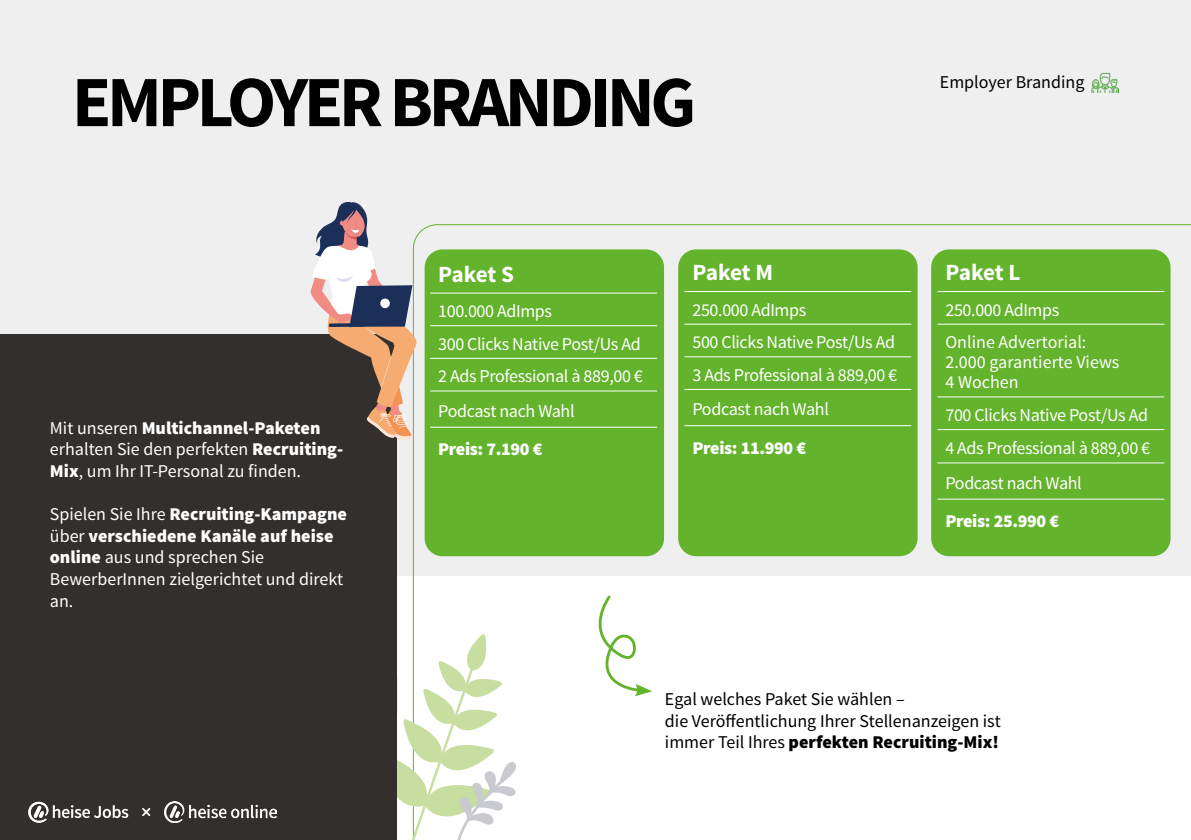
<style>
.page{position:relative;width:1191px;height:840px;background:#fff}
.page>*{position:absolute;margin:0;border:0;box-sizing:border-box;transform-origin:0 0}
.t1{font:700 72px "Source Sans Pro";letter-spacing:-.06em;color:#000}
.t2{font:700 23.2px "Source Sans Pro";letter-spacing:-.025em;color:#fff}
.t3{font:18px/21.6px "Source Sans Pro";color:#fff}
.t4{font:18px/32.6px "Source Sans Pro";letter-spacing:-.02em;color:#fff}
.t5{font:18px/21.6px "Source Sans Pro";color:#000}
.t6{font:900 18px "Source Sans Pro";letter-spacing:-.02em;color:#fff}
.s1{font-weight:900}
</style>
<div class="page">
<div style="left:0;top:0;width:1191px;height:574px;background:#efefef"></div>
<svg style="left:412px;top:224px;width:779px;height:473px"></svg>
<svg style="left:397px;top:634px;width:119px;height:205px"></svg>
<div style="left:0;top:334px;width:397px;height:505px;background:#332f2c"></div>
<div style="left:424px;top:249px;width:240px;height:307px;background:#64b32c;border-radius:18px"></div>
<div style="left:678px;top:249px;width:239px;height:307px;background:#64b32c;border-radius:18px"></div>
<div style="left:931px;top:249px;width:239px;height:307px;background:#64b32c;border-radius:18px"></div>
<svg style="left:311px;top:202px;width:105px;height:237px"></svg>
<svg style="left:586px;top:593px;width:66px;height:103px"></svg>
<hr style="left:430px;top:292px;width:227px;height:1px;background:#fff">
<hr style="left:430px;top:325px;width:227px;height:1px;background:#fff">
<hr style="left:430px;top:357px;width:227px;height:1px;background:#fff">
<hr style="left:430px;top:390px;width:227px;height:1px;background:#fff">
<hr style="left:430px;top:426px;width:227px;height:1px;background:#fff">
<hr style="left:937px;top:291px;width:227px;height:1px;background:#fff">
<hr style="left:937px;top:323px;width:227px;height:1px;background:#fff">
<hr style="left:937px;top:396px;width:227px;height:1px;background:#fff">
<hr style="left:937px;top:429px;width:227px;height:1px;background:#fff">
<hr style="left:937px;top:462px;width:227px;height:1px;background:#fff">
<hr style="left:937px;top:498px;width:227px;height:1px;background:#fff">
<hr style="left:684px;top:291px;width:227px;height:1px;background:#fff">
<hr style="left:684px;top:323px;width:227px;height:1px;background:#fff">
<hr style="left:684px;top:356px;width:227px;height:1px;background:#fff">
<hr style="left:684px;top:389px;width:227px;height:1px;background:#fff">
<hr style="left:684px;top:425px;width:227px;height:1px;background:#fff">
<img style="left:1091px;top:72px;width:28px;height:20px">
<img style="left:164px;top:801px;width:112px;height:21px">
<svg style="left:28px;top:801px;width:100px;height:21px"></svg>
<svg style="left:142px;top:808px;width:9px;height:9px"></svg>
<h1 class="t1" style="left:72px;top:56px;width:625px">EMPLOYER BRANDING</h1>
<p class="t5" style="left:940px;top:71px;width:146px">Employer Branding</p>
<p class="t3" style="left:50px;top:417px;width:295px">Mit unseren <span class="s1">Multichannel-Paketen </span>erhalten Sie den perfekten <span class="s1">Recruiting-<br>Mix</span>, um Ihr IT-Personal zu finden.</p>
<p class="t3" style="left:50px;top:503px;width:298px">Spielen Sie Ihre <span class="s1">Recruiting-Kampagne </span>über <span class="s1">verschiedene Kanäle auf heise online</span> aus und sprechen Sie<br>BewerberInnen zielgerichtet und direkt an.</p>
<p class="t2" style="left:438px;top:259px;width:77px">Paket S</p>
<p class="t4" style="left:438px;top:295px;width:206px">100.000 AdImps<br>300 Clicks Native Post/Us Ad<br>2 Ads Professional à 889,00 €</p>
<p class="t4" style="left:438px;top:394px;width:138px">Podcast nach Wahl</p>
<p class="t6" style="left:438px;top:437px;width:106px">Preis: 7.190 €</p>
<p class="t2" style="left:692px;top:257px;width:82px">Paket M</p>
<p class="t4" style="left:692px;top:293px;width:206px">250.000 AdImps<br>500 Clicks Native Post/Us Ad<br>3 Ads Professional à 889,00 €</p>
<p class="t4" style="left:692px;top:393px;width:138px">Podcast nach Wahl</p>
<p class="t6" style="left:692px;top:436px;width:115px">Preis: 11.990 €</p>
<p class="t2" style="left:945px;top:257px;width:76px">Paket L</p>
<p class="t3" style="left:945px;top:293px;width:142px;line-height:32.6px">250.000 AdImps<br>Online Advertorial:</p>
<p class="t3" style="left:945px;top:352px;width:176px;line-height:20px">2.000 garantierte Views<br>4 Wochen</p>
<p class="t4" style="left:945px;top:398px;width:206px;line-height:33.8px;text-align:justify">700 Clicks Native Post/Us Ad 4 Ads Professional à 889,00 € Podcast nach Wahl</p>
<p class="t6" style="left:945px;top:509px;width:115px">Preis: 25.990 €</p>
<p class="t5" style="left:665px;top:688px;width:337px">Egal welches Paket Sie wählen –<br>die Veröffentlichung Ihrer Stellenanzeigen ist immer Teil Ihres <span class="s1">perfekten Recruiting-Mix!</span></p>
</div>
